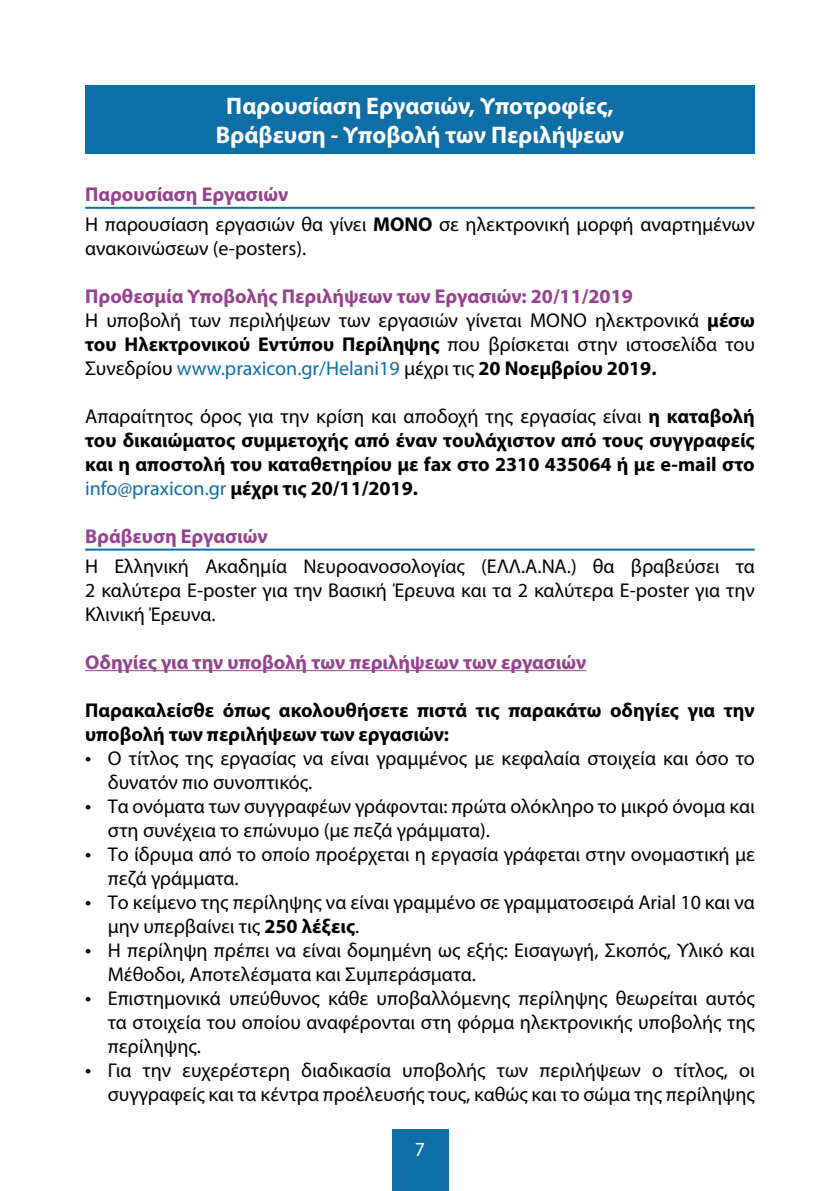
<style>
.page{position:relative;width:840px;height:1191px;background:#fff}
.page>*{position:absolute;margin:0;border:0;box-sizing:border-box;transform-origin:0 0}
.t1{font:700 24px/28.8px "Myriad Pro";color:#fff;text-align:center}
.t2{font:20px/24px "Myriad Pro";color:#000}
.t3{font:700 20px/24px "Myriad Pro";color:#000;text-align:justify}
.t4{font:700 20px "Myriad Pro";color:#954290}
.t5{font:20px "Myriad Pro";color:#fff}
.s1{font-weight:700;color:#954290}
.s2{font-weight:700}
.s3{color:#0e6ea6}
.s4{font-weight:400}
.s5{font-weight:400;color:#0e6ea6}
.s6{font-size:22px}
</style>
<div class="page">
<div style="left:391px;top:1129px;width:57px;height:62px;background:#0e6ea6"></div>
<hr style="left:85px;top:207px;width:669px;height:2px;background:#0e6ea6">
<hr style="left:85px;top:548px;width:669px;height:2px;background:#0e6ea6">
<hr style="left:85px;top:670px;width:501px;height:1px;background:#954290">
<div style="left:85px;top:85px;width:669px;height:68px;background:#0e6ea6"></div>
<p class="t1" style="left:216px;top:90px;width:410px">Παρουσίαση Εργασιών, Υποτροφίες,<br>Βράβευση - Υποβολή των Περιλήψεων</p>
<p class="t2" style="left:85px;top:179px;width:671px;line-height:29.6px"><span class="s1">Παρουσίαση Εργασιών<br></span>Η παρουσίαση εργασιών θα γίνει <span class="s2">ΜΟΝΟ</span> σε ηλεκτρονική μορφή αναρτημένων</p>
<p class="t2" style="left:85px;top:236px;width:222px">ανακοινώσεων (e-posters).</p>
<p class="t2" style="left:85px;top:284px;width:670px"><span class="s1">Προθεσμία Υποβολής Περιλήψεων των Εργασιών: 20/11/2019<br></span>Η υποβολή των περιλήψεων των εργασιών γίνεται ΜΟΝΟ ηλεκτρονικά <span class="s2">μέσω του Ηλεκτρονικού Εντύπου Περίληψης</span> που βρίσκεται στην ιστοσελίδα του Συνεδρίου <span class="s3">www.praxicon.gr/Helani19</span> μέχρι τις <span class="s2">20 Νοεμβρίου 2019.</span></p>
<p class="t3" style="left:85px;top:403px;width:671px"><span class="s4">Απαραίτητος όρος για την κρίση και αποδοχή της εργασίας είναι</span> η καταβολή του δικαιώματος συμμετοχής από έναν τουλάχιστον από τους συγγραφείς και η αποστολή του καταθετηρίου με fax στο 2310 435064 ή με e-mail στο <span class="s5">info@praxicon.gr</span> μέχρι τις 20/11/2019.</p>
<p class="t4" style="left:85px;top:523px;width:184px">Βράβευση Εργασιών</p>
<p class="t2" style="left:85px;top:553px;width:670px;text-align:justify">Η Ελληνική Ακαδημία Νευροανοσολογίας (ΕΛΛ.Α.ΝΑ.) θα βραβεύσει τα 2 καλύτερα E-poster για την Βασική Έρευνα και τα 2 καλύτερα E-poster για την Κλινική Έρευνα.</p>
<p class="t4" style="left:85px;top:649px;width:502px">Οδηγίες για την υποβολή των περιλήψεων των εργασιών</p>
<p class="t3" style="left:85px;top:697px;width:670px">Παρακαλείσθε όπως ακολουθήσετε πιστά τις παρακάτω οδηγίες για την υποβολή των περιλήψεων των εργασιών:</p>
<p class="t2" style="left:108px;top:745px;width:648px;text-indent:-23px"><span class="s6">•</span> Ο τίτλος της εργασίας να είναι γραμμένος με κεφαλαία στοιχεία και όσο το δυνατόν πιο συνοπτικός.</p>
<p class="t2" style="left:108px;top:793px;width:648px;text-indent:-23px"><span class="s6">•</span> Τα ονόματα των συγγραφέων γράφονται: πρώτα ολόκληρο το μικρό όνομα και στη συνέχεια το επώνυμο (με πεζά γράμματα).</p>
<p class="t2" style="left:108px;top:841px;width:648px;text-indent:-23px"><span class="s6">•</span> Το ίδρυμα από το οποίο προέρχεται η εργασία γράφεται στην ονομαστική με πεζά γράμματα.</p>
<p class="t2" style="left:108px;top:889px;width:648px;text-indent:-23px"><span class="s6">•</span> Το κείμενο της περίληψης να είναι γραμμένο σε γραμματοσειρά Arial 10 και να μην υπερβαίνει τις <span class="s2">250 λέξεις</span>.</p>
<p class="t2" style="left:108px;top:937px;width:648px;text-indent:-23px"><span class="s6">•</span> Η περίληψη πρέπει να είναι δομημένη ως εξής: Εισαγωγή, Σκοπός, Υλικό και<br>Μέθοδοι, Αποτελέσματα και Συμπεράσματα.</p>
<p class="t2" style="left:108px;top:985px;width:648px;text-align:justify;text-indent:-23px"><span class="s6">•</span> Επιστημονικά υπεύθυνος κάθε υποβαλλόμενης περίληψης θεωρείται αυτός τα στοιχεία του οποίου αναφέρονται στη φόρμα ηλεκτρονικής υποβολής της περίληψης.</p>
<p class="t2" style="left:85px;top:1057px;width:670px;text-align:right"><span class="s6">•</span> Για την ευχερέστερη διαδικασία υποβολής των περιλήψεων ο τίτλος, οι συγγραφείς και τα κέντρα προέλευσής τους, καθώς και το σώμα της περίληψης</p>
<p class="t5" style="left:414px;top:1137px;width:12px">7</p>
</div>
